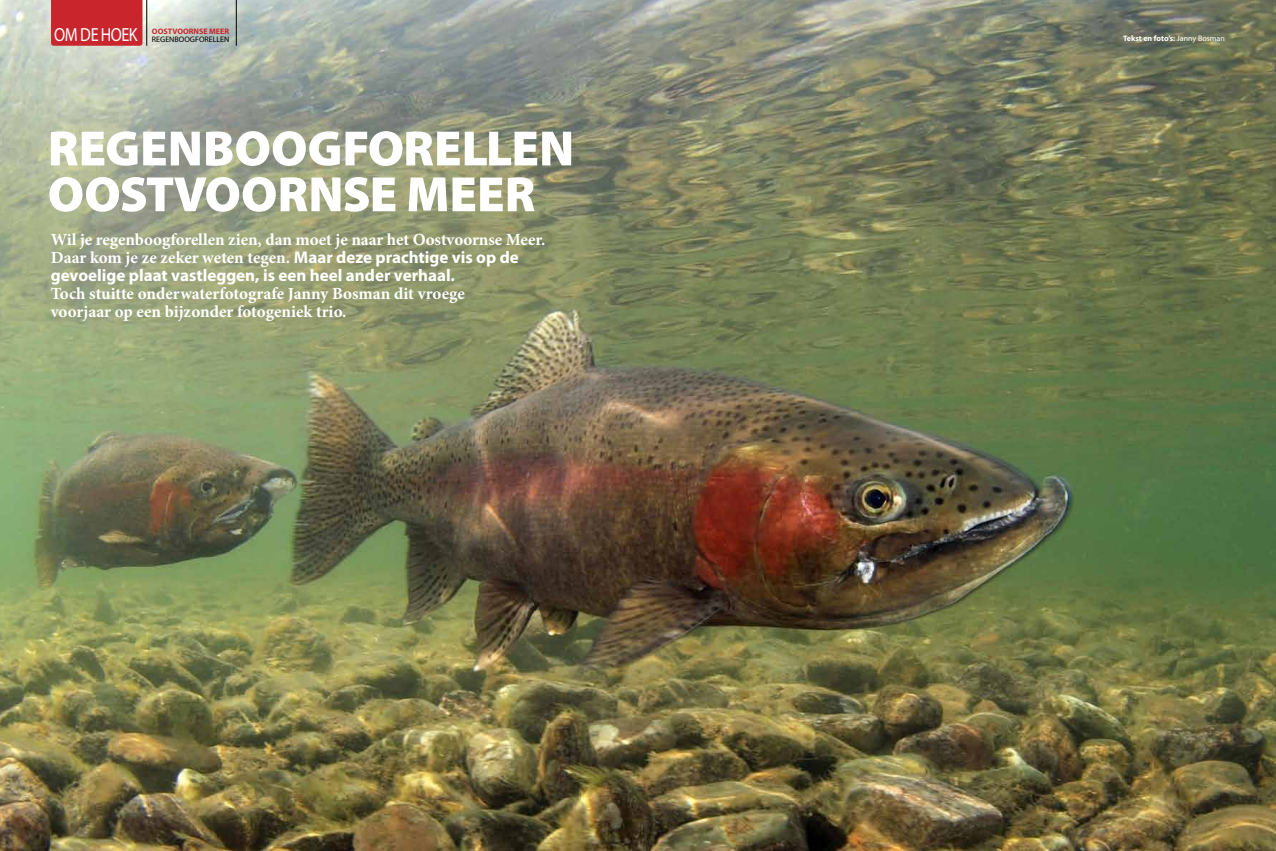
<style>
.page{position:relative;width:1276px;height:851px;background:#fff}
.page>*{position:absolute;margin:0;border:0;box-sizing:border-box;transform-origin:0 0}
.t1{font:900 50px/45.8px "Myriad Pro";color:#fff}
.t2{font:19px "Myriad Pro";color:#fff;scale:.85 1}
.t3{font:700 17px/18px "Minion Pro";letter-spacing:-.005em;color:#fff}
.t4{font:700 17px "Myriad Pro";color:#fff}
.t5{font:700 8px "Myriad Pro";letter-spacing:-.005em;color:#fff}
.t6{font:8px "Myriad Pro";color:#000}
.t7{font:700 8px "Myriad Pro";color:#c9252c}
.s1{font-family:"Myriad Pro"}
.s2{font-weight:400}
</style>
<div class="page">
<img style="left:0;top:0;width:1276px;height:850px">
<hr style="left:146px;top:0;width:1px;height:46px;background:#000">
<hr style="left:236px;top:0;width:1px;height:46px;background:#000">
<div style="left:51px;top:0;width:91px;height:46px;background:#c9252c"></div>
<p class="t7" style="left:152px;top:26px;width:79px">oostvoornse meer</p>
<p class="t2" style="left:54px;top:23px;width:100px">OM DE HOEK</p>
<p class="t6" style="left:152px;top:34px;width:79px">REGENBOOGFORELLEN</p>
<h1 class="t1" style="left:48px;top:126px;width:528px">REGENBOOGFORELLEN<br>OOSTVOORNSE MEER</h1>
<p class="t3" style="left:51px;top:230px;width:496px">Wil je regenboogforellen zien, dan moet je naar het Oostvoornse Meer.<br>Daar kom je ze zeker weten tegen. <span class="s1">Maar deze prachtige vis op de</span></p>
<p class="t4" style="left:51px;top:264px;width:406px">gevoelige plaat vastleggen, is een heel ander verhaal.</p>
<p class="t3" style="left:51px;top:284px;width:416px">Toch stuitte onderwaterfotografe Janny Bosman dit vroege voorjaar op een bijzonder fotogeniek trio.</p>
<p class="t5" style="left:1123px;top:34px;width:103px">Tekst en foto’s: <span class="s2">JANNY BOSMAN</span></p>
</div>
